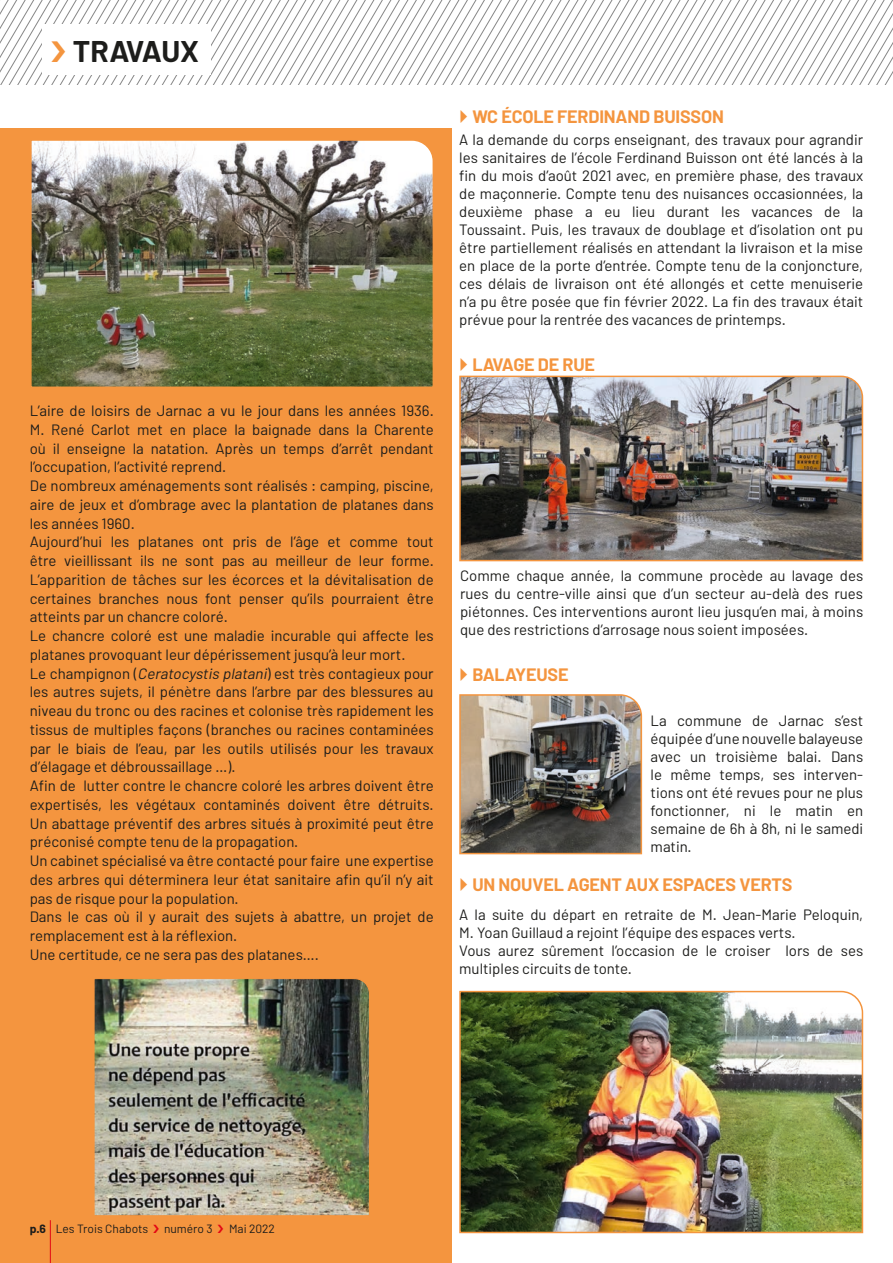
<style>
.page{position:relative;width:893px;height:1263px;background:#fff}
.page>*{position:absolute;margin:0;border:0;box-sizing:border-box;transform-origin:0 0}
.t1{font:700 30px "Barlow";letter-spacing:-.005em;color:#1d1d1b}
.t2{font:700 18px "Barlow";letter-spacing:-.01em;color:#f4953f}
.t3{font:15px/18px "Barlow";color:#1d1d1b;text-align:justify}
.t4{font:12px "Barlow";color:#1d1d1b}
.s1{font-style:italic}
.s2{font-weight:700}
</style>
<div class="page">
<div style="left:0;top:85px;width:451px;height:1178px;background:#f4953f"></div>
<hr style="left:50px;top:1220px;width:1px;height:43px;background:#e30614">
<div style="left:0;top:85px;width:893px;height:43px;background:#fff"></div>
<img style="left:459px;top:375px;width:405px;height:187px">
<img style="left:31px;top:140px;width:402px;height:247px">
<img style="left:459px;top:990px;width:405px;height:244px">
<img style="left:94px;top:979px;width:275px;height:237px">
<img style="left:459px;top:694px;width:184px;height:161px">
<svg style="left:0;top:0;width:893px;height:85px"></svg>
<p class="t1" style="left:73px;top:32px;width:128px">TRAVAUX</p>
<p class="t3" style="left:30px;top:401px;width:405px;line-height:18.8px">L’aire de loisirs de Jarnac a vu le jour dans les années 1936.<br>M. René Carlot met en place la baignade dans la Charente où il enseigne la natation. Après un temps d’arrêt pendant l’occupation, l’activité reprend.</p>
<p class="t3" style="left:30px;top:476px;width:405px;line-height:18.8px">De nombreux aménagements sont réalisés : camping, piscine, aire de jeux et d’ombrage avec la plantation de platanes dans les années 1960.</p>
<p class="t3" style="left:30px;top:532px;width:405px;line-height:18.8px">Aujourd’hui les platanes ont pris de l’âge et comme tout être vieillissant ils ne sont pas au meilleur de leur forme.<br>L’apparition de tâches sur les écorces et la dévitalisation de certaines branches nous font penser qu’ils pourraient être atteints par un chancre coloré.</p>
<p class="t3" style="left:30px;top:626px;width:405px;line-height:18.8px">Le chancre coloré est une maladie incurable qui affecte les platanes provoquant leur dépérissement jusqu’à leur mort.</p>
<p class="t3" style="left:30px;top:663px;width:405px;line-height:18.8px">Le champignon (<span class="s1">Ceratocystis platani</span>) est très contagieux pour les autres sujets, il pénètre dans l’arbre par des blessures au niveau du tronc ou des racines et colonise très rapidement les tissus de multiples façons (branches ou racines contaminées par le biais de l’eau, par les outils utilisés pour les travaux d’élagage et débroussaillage …).</p>
<p class="t3" style="left:30px;top:776px;width:405px;line-height:18.8px">Afin de lutter contre le chancre coloré les arbres doivent être expertisés, les végétaux contaminés doivent être détruits.<br>Un abattage préventif des arbres situés à proximité peut être préconisé compte tenu de la propagation.</p>
<p class="t3" style="left:30px;top:851px;width:405px;line-height:18.8px">Un cabinet spécialisé va être contacté pour faire une expertise des arbres qui déterminera leur état sanitaire afin qu’il n’y ait pas de risque pour la population.</p>
<p class="t3" style="left:30px;top:907px;width:405px;line-height:18.8px">Dans le cas où il y aurait des sujets à abattre, un projet de remplacement est à la réflexion.</p>
<p class="t3" style="left:30px;top:945px;width:291px">Une certitude, ce ne sera pas des platanes….</p>
<p class="t2" style="left:472px;top:106px;width:253px">WC ÉCOLE FERDINAND BUISSON</p>
<p class="t3" style="left:459px;top:131px;width:406px">A la demande du corps enseignant, des travaux pour agrandir les sanitaires de l’école Ferdinand Buisson ont été lancés à la fin du mois d’août 2021 avec, en première phase, des travaux de maçonnerie. Compte tenu des nuisances occasionnées, la deuxième phase a eu lieu durant les vacances de la Toussaint. Puis, les travaux de doublage et d’isolation ont pu être partiellement réalisés en attendant la livraison et la mise en place de la porte d’entrée. Compte tenu de la conjoncture, ces délais de livraison ont été allongés et cette menuiserie n’a pu être posée que fin février 2022. La fin des travaux était prévue pour la rentrée des vacances de printemps.</p>
<p class="t2" style="left:472px;top:353px;width:124px">LAVAGE DE RUE</p>
<p class="t3" style="left:460px;top:566px;width:405px">Comme chaque année, la commune procède au lavage des rues du centre-ville ainsi que d’un secteur au-delà des rues piétonnes. Ces interventions auront lieu jusqu’en mai, à moins que des restrictions d’arrosage nous soient imposées.</p>
<p class="t2" style="left:472px;top:663px;width:98px">BALAYEUSE</p>
<p class="t3" style="left:651px;top:711px;width:214px">La commune de Jarnac s’est équipée d’une nouvelle balayeuse avec un troisième balai. Dans le même temps, ses interven&shy;tions ont été revues pour ne plus fonctionner, ni le matin en semaine de 6h à 8h, ni le samedi matin.</p>
<p class="t2" style="left:472px;top:873px;width:322px">UN NOUVEL AGENT AUX ESPACES VERTS</p>
<p class="t3" style="left:459px;top:905px;width:405px">A la suite du départ en retraite de M. Jean-Marie Peloquin,<br>M. Yoan Guillaud a rejoint l’équipe des espaces verts.</p>
<p class="t3" style="left:459px;top:941px;width:405px">Vous aurez sûrement l’occasion de le croiser lors de ses multiples circuits de tonte.</p>
<p class="t4" style="left:30px;top:1221px;width:120px"><span class="s2">p.6</span> Les Trois Chabots</p>
<p class="t4" style="left:164px;top:1221px;width:50px">numéro 3</p>
<p class="t4" style="left:229px;top:1221px;width:48px">Mai 2022</p>
</div>
